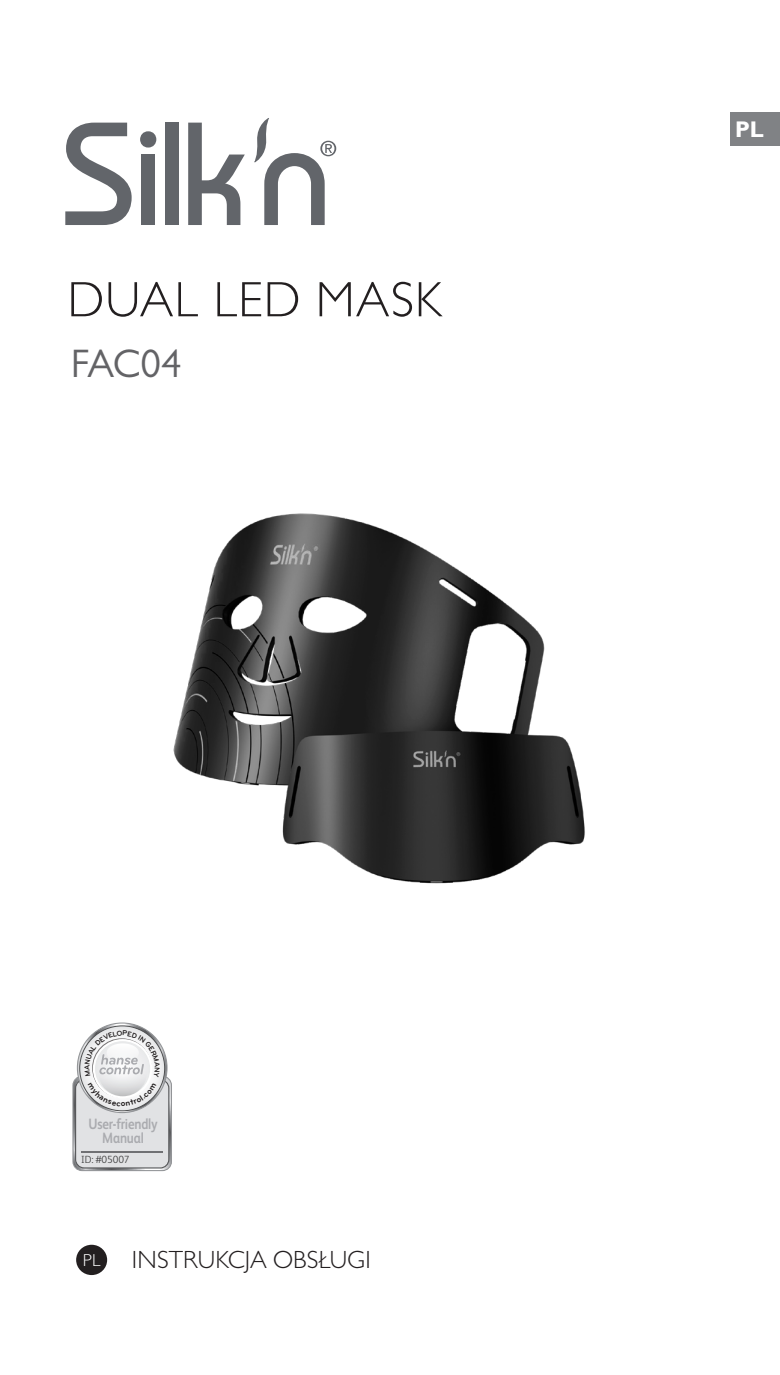
<style>
.page{position:relative;width:780px;height:1375px;background:#fff}
.page>*{position:absolute;margin:0;border:0;box-sizing:border-box;transform-origin:0 0}
.t1{font:300 50px "Gill Sans MT Pro";letter-spacing:.025em;color:#231f20}
.t2{font:40px "Gill Sans MT Pro";letter-spacing:-.015em;color:#636366}
.Body_text_-_EN{font:300 25px "Gill Sans MT Pro";letter-spacing:.005em;color:#231f20}
.t3{font:700 22.75px "Gill Sans MT Pro";color:#fff}
.t4{font:300 17.25px "Gill Sans MT Pro";color:#fff}
.t5{font:700 15px/13.8px "FS Albert";letter-spacing:-.015em;color:#aaabaf;text-align:center;scale:.85 1}
.t6{font:300 10.5px "FS Albert";letter-spacing:-.005em;color:#3e3e3f}
</style>
<div class="page">
<div style="left:730px;top:112px;width:49px;height:34px;background:#808285"></div>
<img style="left:173px;top:513px;width:412px;height:371px">
<svg style="left:65px;top:123px;width:67px;height:102px"></svg>
<div style="left:140px;top:131px;width:16px;height:17px;background:#62656a;border-radius:50%"></div>
<div style="left:141px;top:155px;width:14px;height:70px;background:#62656a"></div>
<div style="left:165px;top:123px;width:13px;height:102px;background:#62656a"></div>
<svg style="left:188px;top:123px;width:57px;height:102px"></svg>
<svg style="left:254px;top:118px;width:82px;height:107px"></svg>
<div style="left:76px;top:1245px;width:31px;height:30px;background:#231f20;border-radius:50%"></div>
<svg style="left:72px;top:1025px;width:100px;height:147px"></svg>
<p class="t1" style="left:67px;top:269px;width:376px">DUAL LED MASK</p>
<p class="t2" style="left:71px;top:340px;width:112px">FAC04</p>
<p class="t3" style="left:735px;top:115px;width:30px">PL</p>
<p class="t5" style="left:88px;top:1116px;width:83px">User-friendly<br>Manual</p>
<p class="t6" style="left:81px;top:1153px;width:50px">ID: #05007</p>
<p class="t4" style="left:83px;top:1249px;width:19px">PL</p>
<p class="Body_text_-_EN" style="left:132px;top:1245px;width:240px">INSTRUKCJA OBSŁUGI</p>
</div>
